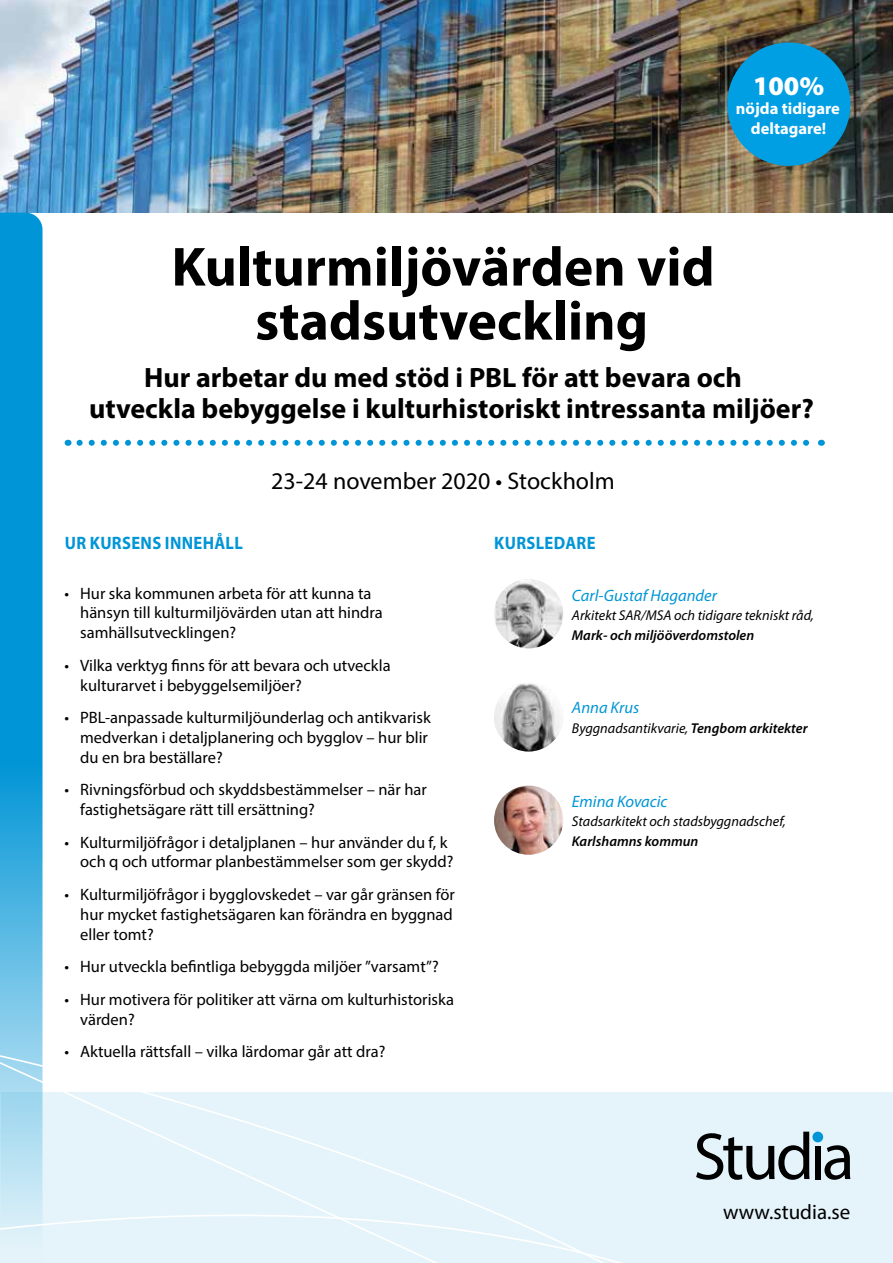
<style>
.page{position:relative;width:893px;height:1263px;background:#fff}
.page>*{position:absolute;margin:0;border:0;box-sizing:border-box;transform-origin:0 0}
.t1{font:700 55.5px/54px "Myriad Pro";color:#000;text-align:center}
.t2{font:700 28.05px/30.6px "Myriad Pro";color:#000}
.t3{font:900 27px "Myriad Pro";color:#fff}
.t4{font:24px "Myriad Pro";color:#000}
.t5{font:21px "Myriad Pro";color:#000}
.t6{font:700 18px "Myriad Pro";letter-spacing:.02em;color:#0095d6;scale:.92 1}
.t7{font:16.5px/19.8px "Myriad Pro";color:#000}
.t8{font:italic 16.5px "Myriad Pro";color:#0095d6}
.t9{font:700 16.5px/19.8px "Myriad Pro";color:#fff;text-align:center}
.t10{font:italic 14.25px "Myriad Pro";color:#000}
.t11{font:italic 600 14.25px "Myriad Pro";color:#000}
.s1{font-weight:600}
</style>
<div class="page">
<img style="left:0;top:0;width:893px;height:213px">
<svg style="left:80px;top:440px;width:730px;height:6px"></svg>
<div style="left:0;top:1093px;width:893px;height:170px;background:#e5f4fa"></div>
<svg style="left:794px;top:1132px;width:15px;height:48px"></svg>
<div style="left:815px;top:1146px;width:6px;height:33px;background:#000"></div>
<svg style="left:824px;top:1145px;width:26px;height:35px"></svg>
<div style="left:812px;top:1132px;width:11px;height:10px;background:#0095d6;border-radius:50%"></div>
<svg style="left:0;top:213px;width:43px;height:841px;background:#1da1da"></svg>
<svg style="left:0;top:1054px;width:794px;height:209px"></svg>
<img style="left:496px;top:579px;width:67px;height:69px">
<img style="left:494px;top:682px;width:69px;height:69px;border-radius:35px">
<img style="left:494px;top:786px;width:69px;height:69px;border-radius:35px">
<div style="left:727px;top:43px;width:123px;height:123px;background:#009fe3;border-radius:50%"></div>
<h3 class="t3" style="left:753px;top:70px;width:73px">100%</h3>
<p class="t9" style="left:736px;top:98px;width:106px">nöjda tidigare deltagare!</p>
<h1 class="t1" style="left:171px;top:238px;width:545px">Kulturmiljövärden vid stadsutveckling</h1>
<h2 class="t2" style="left:89px;top:361px;width:726px;text-indent:55px">Hur arbetar du med stöd i PBL för att bevara och utveckla bebyggelse i kulturhistoriskt intressanta miljöer?</h2>
<h3 class="t4" style="left:271px;top:466px;width:345px">23-24 november 2020 • Stockholm</h3>
<p class="t6" style="left:65px;top:531px;width:195px">UR KURSENS INNEHÅLL</p>
<p class="t7" style="left:80px;top:583px;width:304px;text-indent:-16px">• Hur ska kommunen arbeta för att kunna ta hänsyn till kulturmiljövärden utan att hindra samhällsutvecklingen?</p>
<p class="t7" style="left:80px;top:655px;width:312px;text-indent:-16px">• Vilka verktyg finns för att bevara och utveckla kulturarvet i bebyggelsemiljöer?</p>
<p class="t7" style="left:80px;top:707px;width:352px;text-indent:-16px">• PBL-anpassade kulturmiljöunderlag och antikvarisk medverkan i detaljplanering och bygglov – hur blir du en bra beställare?</p>
<p class="t7" style="left:80px;top:779px;width:348px;text-indent:-16px">• Rivningsförbud och skyddsbestämmelser – när har fastighetsägare rätt till ersättning?</p>
<p class="t7" style="left:80px;top:832px;width:375px;text-indent:-16px">• Kulturmiljöfrågor i detaljplanen – hur använder du f, k och q och utformar planbestämmelser som ger skydd?</p>
<p class="t7" style="left:80px;top:884px;width:376px;text-indent:-16px">• Kulturmiljöfrågor i bygglovskedet – var går gränsen för hur mycket fastighetsägaren kan förändra en byggnad eller tomt?</p>
<p class="t7" style="left:65px;top:956px;width:376px">• Hur utveckla befintliga bebyggda miljöer ”varsamt”?</p>
<p class="t7" style="left:80px;top:989px;width:375px;text-indent:-16px">• Hur motivera för politiker att värna om kulturhistoriska värden?</p>
<p class="t7" style="left:65px;top:1041px;width:322px">• Aktuella rättsfall – vilka lärdomar går att dra?</p>
<p class="t6" style="left:494px;top:531px;width:112px">KURSLEDARE</p>
<p class="t8" style="left:572px;top:586px;width:147px">Carl-Gustaf Hagander</p>
<p class="t10" style="left:572px;top:607px;width:244px">Arkitekt SAR/MSA och tidigare tekniskt råd,</p>
<p class="t11" style="left:572px;top:627px;width:184px">Mark- och miljööverdomstolen</p>
<p class="t8" style="left:572px;top:699px;width:69px">Anna Krus</p>
<p class="t10" style="left:572px;top:720px;width:237px">Byggnadsantikvarie, <span class="s1">Tengbom arkitekter</span></p>
<p class="t8" style="left:572px;top:792px;width:97px">Emina Kovacic</p>
<p class="t10" style="left:572px;top:814px;width:216px">Stadsarkitekt och stadsbyggnadschef,</p>
<p class="t11" style="left:572px;top:833px;width:128px">Karlshamns kommun</p>
<p class="t5" style="left:723px;top:1199px;width:129px">www.studia.se</p>
</div>
